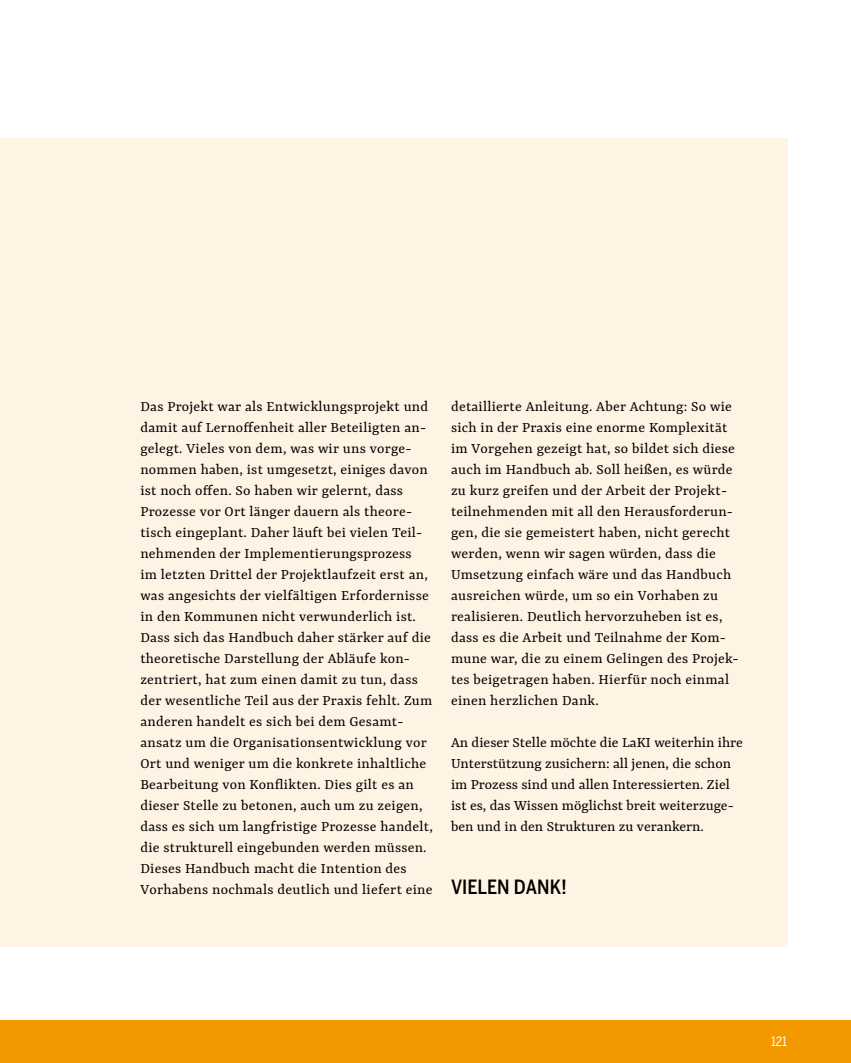
<style>
.page{position:relative;width:851px;height:1063px;background:#fff}
.page>*{position:absolute;margin:0;border:0;box-sizing:border-box;transform-origin:0 0}
.t1{font:500 condensed 19.5px "Benton Sans";color:#000}
.Fließ{font:15.75px/21px "Yrsa";letter-spacing:.015em;color:#000}
.t2{font:condensed 12.75px "Benton Sans";color:#fff}
</style>
<div class="page">
<div style="left:0;top:1020px;width:850px;height:43px;background:#f49800"></div>
<div style="left:0;top:138px;width:787px;height:808px;background:#fff3e3"></div>
<p class="Fließ" style="left:140px;top:395px;width:294px">Das Projekt war als Entwicklungsprojekt und damit auf Lernoffenheit aller Beteiligten an&shy;gelegt. Vieles von dem, was wir uns vorge&shy;nommen haben, ist umgesetzt, einiges davon ist noch offen. So haben wir gelernt, dass Prozesse vor Ort länger dauern als theore&shy;tisch eingeplant. Daher läuft bei vielen Teil&shy;nehmenden der Implementierungsprozess<br>im letzten Drittel der Projektlaufzeit erst an, was angesichts der vielfältigen Erfordernisse in den Kommunen nicht verwunderlich ist.<br>Dass sich das Handbuch daher stärker auf die theoretische Darstellung der Abläufe kon&shy;zentriert, hat zum einen damit zu tun, dass der wesentliche Teil aus der Praxis fehlt. Zum anderen handelt es sich bei dem Gesamt&shy;ansatz um die Organisationsentwicklung vor Ort und weniger um die konkrete inhaltliche Bearbeitung von Konflikten. Dies gilt es an dieser Stelle zu betonen, auch um zu zeigen, dass es sich um langfristige Prozesse handelt, die strukturell eingebunden werden müssen.<br>Dieses Handbuch macht die Intention des Vorhabens nochmals deutlich und liefert eine</p>
<p class="Fließ" style="left:451px;top:395px;width:289px">detaillierte Anleitung. Aber Achtung: So wie sich in der Praxis eine enorme Komplexität im Vorgehen gezeigt hat, so bildet sich diese auch im Handbuch ab. Soll heißen, es würde zu kurz greifen und der Arbeit der Projekt&shy;teilnehmenden mit all den Herausforderun&shy;gen, die sie gemeistert haben, nicht gerecht werden, wenn wir sagen würden, dass die Umsetzung einfach wäre und das Handbuch ausreichen würde, um so ein Vorhaben zu realisieren. Deutlich hervorzuheben ist es, dass es die Arbeit und Teilnahme der Kom&shy;mune war, die zu einem Gelingen des Projek&shy;tes beigetragen haben. Hierfür noch einmal einen herzlichen Dank.</p>
<p class="Fließ" style="left:451px;top:731px;width:293px">An dieser Stelle möchte die LaKI weiterhin ihre Unterstützung zusichern: all jenen, die schon im Prozess sind und allen Interessierten. Ziel ist es, das Wissen möglichst breit weiterzuge&shy;ben und in den Strukturen zu verankern.</p>
<p class="t1" style="left:451px;top:875px;width:117px">VIELEN DANK!</p>
<p class="t2" style="left:770px;top:1034px;width:18px">121</p>
</div>
